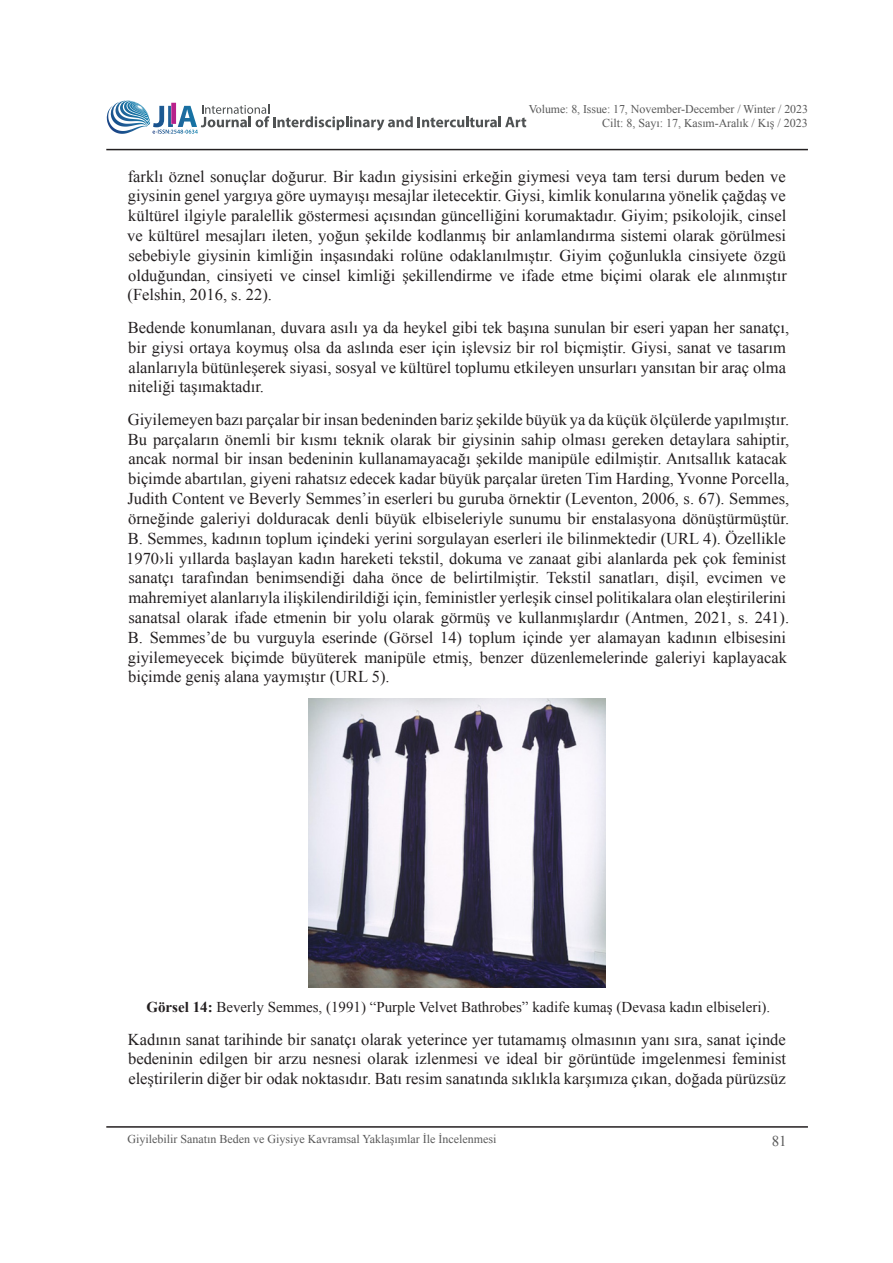
<style>
.page{position:relative;width:893px;height:1263px;background:#fff}
.page>*{position:absolute;margin:0;border:0;box-sizing:border-box;transform-origin:0 0}
.t1{font:16.5px/19.8px "Times New Roman";color:#231f20;text-align:justify}
.şekil_yazısı{font:15px "Times New Roman";color:#231f20}
.t2{font:15px "Times New Roman";color:#585858}
.t3{font:12px "Times New Roman";color:#585858}
.t4{font:11.85px "Times New Roman";letter-spacing:-.005em;color:#585858}
.s1{font-size:12px}
.s2{font-size:11.85px}
.s3{font-weight:700}
</style>
<div class="page">
<hr style="left:106px;top:1126px;width:702px;height:2px;background:#231f20">
<hr style="left:106px;top:149px;width:702px;height:1px;background:#231f20">
<svg style="left:106px;top:100px;width:420px;height:34px"></svg>
<img style="left:308px;top:698px;width:298px;height:290px">
<p class="t4" style="left:529px;top:101px;width:281px">Volume: 8, Issue: 17, <span class="s1">November-December</span> / Winter / 2023</p>
<p class="t3" style="left:602px;top:115px;width:207px">Cilt: 8, Sayı: 17, <span class="s2">Kasım-Aralık</span> / Kış / 2023</p>
<p class="t1" style="left:127px;top:166px;width:661px">farklı öznel sonuçlar doğurur. Bir kadın giysisini erkeğin giymesi veya tam tersi durum beden ve giysinin genel yargıya göre uymayışı mesajlar iletecektir. Giysi, kimlik konularına yönelik çağdaş ve kültürel ilgiyle paralellik göstermesi açısından güncelliğini korumaktadır. Giyim; psikolojik, cinsel ve kültürel mesajları ileten, yoğun şekilde kodlanmış bir anlamlandırma sistemi olarak görülmesi sebebiyle giysinin kimliğin inşasındaki rolüne odaklanılmıştır. Giyim çoğunlukla cinsiyete özgü olduğundan, cinsiyeti ve cinsel kimliği şekillendirme ve ifade etme biçimi olarak ele alınmıştır (Felshin, 2016, s. 22).</p>
<p class="t1" style="left:128px;top:317px;width:663px;text-align:left">Bedende konumlanan, duvara asılı ya da heykel gibi tek başına sunulan bir eseri yapan her sanatçı, bir giysi ortaya koymuş olsa da aslında eser için işlevsiz bir rol biçmiştir. Giysi, sanat ve tasarım alanlarıyla bütünleşerek siyasi, sosyal ve kültürel toplumu etkileyen unsurları yansıtan bir araç olma niteliği taşımaktadır.</p>
<p class="t1" style="left:126px;top:409px;width:665px;text-align:left">Giyilemeyen bazı parçalar bir insan bedeninden bariz şekilde büyük ya da küçük ölçülerde yapılmıştır.<br>Bu parçaların önemli bir kısmı teknik olarak bir giysinin sahip olması gereken detaylara sahiptir, ancak normal bir insan bedeninin kullanamayacağı şekilde manipüle edilmiştir. Anıtsallık katacak biçimde abartılan, giyeni rahatsız edecek kadar büyük parçalar üreten Tim Harding, Yvonne Porcella, Judith Content ve Beverly Semmes’in eserleri bu guruba örnektir (Leventon, 2006, s. 67). Semmes, örneğinde galeriyi dolduracak denli büyük elbiseleriyle sunumu bir enstalasyona dönüştürmüştür.<br>B. Semmes, kadının toplum içindeki yerini sorgulayan eserleri ile bilinmektedir (URL 4). Özellikle 1970›li yıllarda başlayan kadın hareketi tekstil, dokuma ve zanaat gibi alanlarda pek çok feminist sanatçı tarafından benimsendiği daha önce de belirtilmiştir. Tekstil sanatları, dişil, evcimen ve mahremiyet alanlarıyla ilişkilendirildiği için, feministler yerleşik cinsel politikalara olan eleştirilerini sanatsal olarak ifade etmenin bir yolu olarak görmüş ve kullanmışlardır (Antmen, 2021, s. 241).<br>B. Semmes’de bu vurguyla eserinde (Görsel 14) toplum içinde yer alamayan kadının elbisesini giyilemeyecek biçimde büyüterek manipüle etmiş, benzer düzenlemelerinde galeriyi kaplayacak biçimde geniş alana yaymıştır (URL 5).</p>
<p class="şekil_yazısı" style="left:146px;top:997px;width:625px"><span class="s3">Görsel 14:</span> Beverly Semmes, (1991) “Purple Velvet Bathrobes” kadife kumaş (Devasa kadın elbiseleri).</p>
<p class="t1" style="left:128px;top:1029px;width:660px">Kadının sanat tarihinde bir sanatçı olarak yeterince yer tutamamış olmasının yanı sıra, sanat içinde bedeninin edilgen bir arzu nesnesi olarak izlenmesi ve ideal bir görüntüde imgelenmesi feminist eleştirilerin diğer bir odak noktasıdır. Batı resim sanatında sıklıkla karşımıza çıkan, doğada pürüzsüz</p>
<p class="t3" style="left:128px;top:1131px;width:370px">Giyilebilir Sanatın Beden ve Giysiye Kavramsal Yaklaşımlar İle İncelenmesi</p>
<p class="t2" style="left:772px;top:1130px;width:16px">81</p>
</div>
